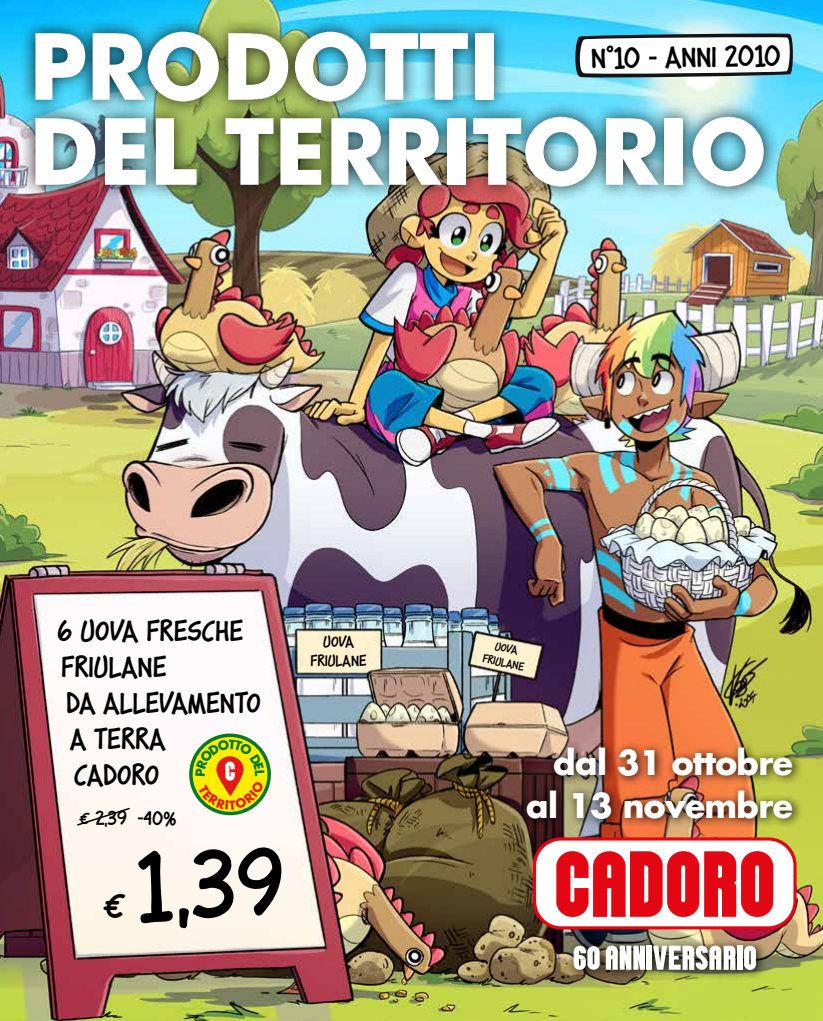
<style>
.page{position:relative;width:823px;height:1021px;background:#fff}
.page>*{position:absolute;margin:0;border:0;box-sizing:border-box;transform-origin:0 0}
.t1{font:96.6px "Comico";color:#000}
.t2{font:700 93px/85px "Futura";letter-spacing:-.02em;color:#fff}
.t3{font:700 33px/43.1px "Futura Std";letter-spacing:-.02em;color:#fff;text-align:right}
.t4{font:30px "Comico";color:#000}
.t5{font:20px "Comico";color:#000}
.t6{font:16px/19.2px "Comico";color:#000;text-align:center}
.t7{font:12px/14.4px "Comico";color:#000;text-align:center}
</style>
<div class="page">
<img style="left:0;top:0;width:822px;height:1020px">
<svg style="left:779px;top:33px;width:14px;height:46px"></svg>
<div style="left:19px;top:16px;width:760px;height:187px;background:#000;opacity:.8"></div>
<svg style="left:532px;top:837px;width:264px;height:92px;background:#db1a21"></svg>
<div style="left:536px;top:840px;width:257px;height:86px;background:#fff;border-radius:25px"></div>
<svg style="left:556px;top:851px;width:216px;height:66px"></svg>
<div style="left:565px;top:937px;width:201px;height:44px;background:#000;opacity:.85"></div>
<svg style="left:573px;top:944px;width:26px;height:27px"></svg>
<div style="left:573px;top:950px;width:5px;height:10px;background:#fff"></div>
<svg style="left:743px;top:943px;width:12px;height:28px"></svg>
<div style="left:736px;top:945px;width:5px;height:24px;background:#fff"></div>
<div style="left:646px;top:945px;width:5px;height:24px;background:#fff"></div>
<svg style="left:652px;top:943px;width:83px;height:28px"></svg>
<svg style="left:605px;top:943px;width:39px;height:26px"></svg>
<div style="left:519px;top:739px;width:284px;height:90px;background:#000;opacity:.85"></div>
<svg style="left:76px;top:806px;width:55px;height:20px"></svg>
<svg style="left:103px;top:893px;width:23px;height:24px"></svg>
<svg style="left:189px;top:733px;width:82px;height:82px"></svg>
<h2 class="t2" style="left:28px;top:18px;width:740px">PRODOTTI<br>DEL TERRITORIO</h2>
<p class="t4" style="left:590px;top:43px;width:191px;rotate:-1deg">N°10 - ANNI 2010</p>
<p class="t4" style="left:57px;top:615px;width:187px">6 UOVA FRESCHE</p>
<p class="t4" style="left:61px;top:651px;width:107px">FRIULANE</p>
<p class="t4" style="left:66px;top:687px;width:196px">DA ALLEVAMENTO</p>
<p class="t4" style="left:70px;top:723px;width:97px">A TERRA</p>
<p class="t4" style="left:74px;top:759px;width:86px">CADORO</p>
<p class="t5" style="left:79px;top:807px;width:98px">€ 2,39 -40%</p>
<h1 class="t1" style="left:136px;top:836px;width:148px;rotate:-1deg">1,39</h1>
<p class="t6" style="left:310px;top:632px;width:58px">UOVA<br>FRIULANE</p>
<p class="t7" style="left:487px;top:637px;width:44px;rotate:12deg">UOVA<br>FRIULANE</p>
<p class="t3" style="left:526px;top:740px;width:268px">dal 31 ottobre al 13 novembre</p>
</div>
